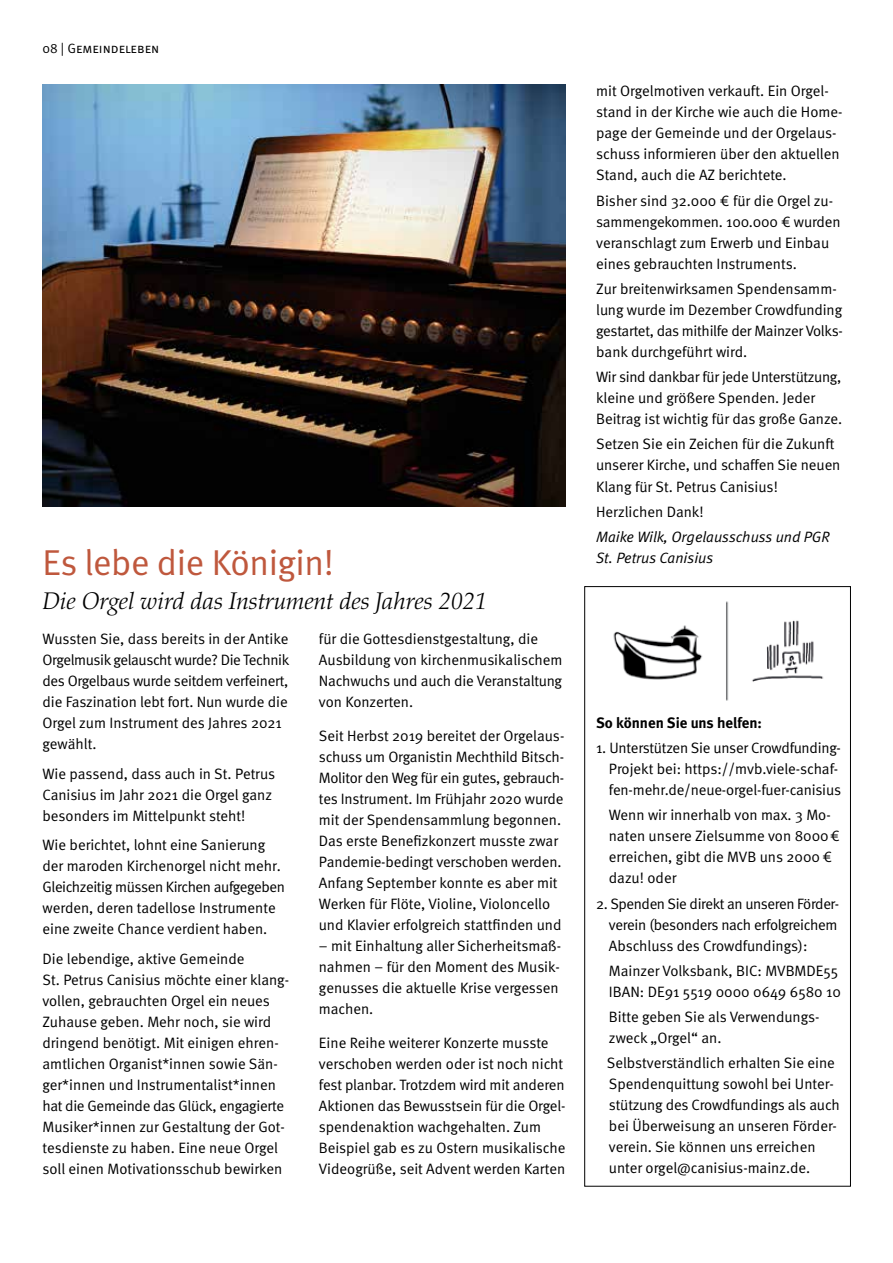
<style>
.page{position:relative;width:893px;height:1263px;background:#fff}
.page>*{position:absolute;margin:0;border:0;box-sizing:border-box;transform-origin:0 0}
.t1{font:36px "Meta Normal";letter-spacing:-.01em;color:#bf583d}
.t2{font:italic 300 24px "Palatino";color:#000}
.t3{font:15px/21px "Meta Normal";letter-spacing:-.005em;color:#000}
.t4{font:italic 15px/21px "Meta Normal";color:#000}
.t5{font:700 15px "Meta";color:#000}
.t6{font:13.5px "Meta Normal Caps";color:#000}
.s1{font-family:"Meta Normal"}
</style>
<div class="page">
<div style="left:584px;top:586px;width:267px;height:600px;border:1px solid #000"></div>
<img style="left:43px;top:85px;width:523px;height:422px">
<img style="left:613px;top:601px;width:211px;height:100px">
<p class="t6" style="left:43px;top:41px;width:118px"><span class="s1">08 |</span> Gemeindeleben</p>
<h1 class="t1" style="left:43px;top:542px;width:293px">Es lebe die Königin!</h1>
<h2 class="t2" style="left:43px;top:587px;width:446px">Die Orgel wird das Instrument des Jahres 2021</h2>
<p class="t3" style="left:43px;top:628px;width:248px">Wussten Sie, dass bereits in der Antike Orgelmusik gelauscht wurde? Die Technik des Orgelbaus wurde seitdem verfeinert, die Faszination lebt fort. Nun wurde die Orgel zum Instrument des Jahres 2021 gewählt.</p>
<p class="t3" style="left:43px;top:763px;width:234px">Wie passend, dass auch in St. Petrus<br>Canisius im Jahr 2021 die Orgel ganz besonders im Mittelpunkt steht!</p>
<p class="t3" style="left:43px;top:834px;width:244px">Wie berichtet, lohnt eine Sanierung der maroden Kirchenorgel nicht mehr.<br>Gleichzeitig müssen Kirchen aufgegeben werden, deren tadellose Instrumente eine zweite Chance verdient haben.</p>
<p class="t3" style="left:43px;top:948px;width:248px">Die lebendige, aktive Gemeinde<br>St. Petrus Canisius möchte einer klang&shy;vollen, gebrauchten Orgel ein neues Zuhause geben. Mehr noch, sie wird dringend benötigt. Mit einigen ehren&shy;amtlichen Organist*innen sowie Sän&shy;ger*innen und Instrumentalist*innen hat die Gemeinde das Glück, engagierte Musiker*innen zur Gestaltung der Got&shy;tesdienste zu haben. Eine neue Orgel soll einen Motivationsschub bewirken</p>
<p class="t3" style="left:319px;top:628px;width:245px">für die Gottesdienstgestaltung, die<br>Ausbildung von kirchenmusikalischem<br>Nachwuchs und auch die Veranstaltung von Konzerten.</p>
<p class="t3" style="left:319px;top:725px;width:247px">Seit Herbst 2019 bereitet der Orgelaus&shy;schuss um Organistin Mechthild Bitsch-Molitor den Weg für ein gutes, gebrauch&shy;tes Instrument. Im Frühjahr 2020 wurde mit der Spendensammlung begonnen.<br>Das erste Benefizkonzert musste zwar Pandemie-bedingt verschoben werden.<br>Anfang September konnte es aber mit Werken für Flöte, Violine, Violoncello und Klavier erfolgreich stattfinden und</p>
<p class="t3" style="left:319px;top:935px;width:244px">– mit Einhaltung aller Sicherheitsmaß&shy;nahmen – für den Moment des Musik&shy;genusses die aktuelle Krise vergessen machen.</p>
<p class="t3" style="left:319px;top:1032px;width:248px">Eine Reihe weiterer Konzerte musste verschoben werden oder ist noch nicht fest planbar. Trotzdem wird mit anderen Aktionen das Bewusstsein für die Orgel&shy;spendenaktion wachgehalten. Zum Beispiel gab es zu Ostern musikalische Videogrüße, seit Advent werden Karten</p>
<p class="t3" style="left:596px;top:81px;width:248px">mit Orgelmotiven verkauft. Ein Orgel&shy;stand in der Kirche wie auch die Home&shy;page der Gemeinde und der Orgelaus&shy;schuss informieren über den aktuellen Stand, auch die AZ berichtete.</p>
<p class="t3" style="left:596px;top:190px;width:246px">Bisher sind 32.000 € für die Orgel zu&shy;sammengekommen. 100.000 € wurden veranschlagt zum Erwerb und Einbau eines gebrauchten Instruments.</p>
<p class="t3" style="left:596px;top:278px;width:248px">Zur breitenwirksamen Spendensamm&shy;lung wurde im Dezember Crowdfunding gestartet, das mithilfe der Mainzer Volks&shy;bank durchgeführt wird.</p>
<p class="t3" style="left:596px;top:366px;width:248px">Wir sind dankbar für jede Unterstützung, kleine und größere Spenden. Jeder<br>Beitrag ist wichtig für das große Ganze.</p>
<p class="t3" style="left:596px;top:434px;width:246px">Setzen Sie ein Zeichen für die Zukunft unserer Kirche, und schaffen Sie neuen<br>Klang für St. Petrus Canisius!</p>
<p class="t3" style="left:596px;top:501px;width:109px">Herzlichen Dank!</p>
<p class="t4" style="left:596px;top:526px;width:235px">Maike Wilk, Orgelausschuss und PGR<br>St. Petrus Canisius</p>
<p class="t5" style="left:596px;top:714px;width:167px">So können Sie uns helfen:</p>
<p class="t3" style="left:609px;top:737px;width:234px;text-indent:-13px">1. Unterstützen Sie unser Crowdfunding-<br>Projekt bei: https://mvb.viele-schaf&shy;fen-mehr.de/neue-orgel-fuer-canisius</p>
<p class="t3" style="left:609px;top:804px;width:232px">Wenn wir innerhalb von max. 3 Mo&shy;naten unsere Zielsumme von 8000€ erreichen, gibt die MVB uns 2000 € dazu! oder</p>
<p class="t3" style="left:609px;top:893px;width:232px;text-align:justify;text-indent:-13px">2. Spenden Sie direkt an unseren Förder&shy;verein (besonders nach erfolgreichem Abschluss des Crowdfundings):</p>
<p class="t3" style="left:609px;top:960px;width:234px">Mainzer Volksbank, BIC: MVBMDE55<br>IBAN: DE91 5519 0000 0649 6580 10</p>
<p class="t3" style="left:609px;top:1006px;width:212px">Bitte geben Sie als Verwendungs&shy;zweck „Orgel“ an.</p>
<p class="t3" style="left:607px;top:1052px;width:234px">Selbstverständlich erhalten Sie eine Spendenquittung sowohl bei Unter&shy;stützung des Crowdfundings als auch bei Überweisung an unseren Förder&shy;verein. Sie können uns erreichen unter orgel@canisius-mainz.de.</p>
</div>
